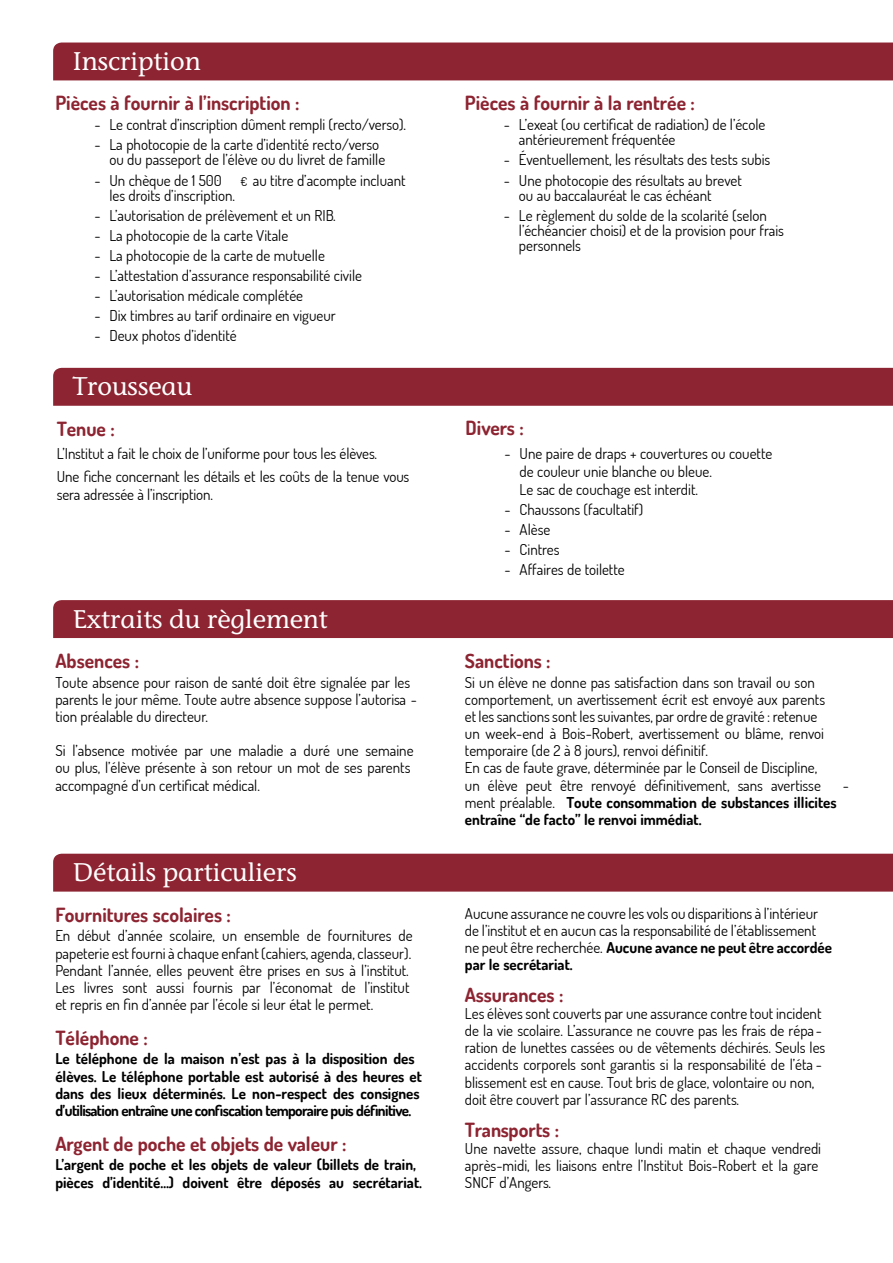
<style>
.page{position:relative;width:893px;height:1263px;background:#fff}
.page>*{position:absolute;margin:0;border:0;box-sizing:border-box;transform-origin:0 0}
.t1{font:500 25.5px "ITC Stone Informal";color:#fff}
.t2{font:700 19.5px "Dosis";color:#8d2431}
.t3{font:700 19.5px "Dosis";letter-spacing:-.02em;color:#8d2431}
.t4{font:15px/17.1px "Dosis";color:#000}
.t5{font:700 15px/17.1px "Dosis";color:#000}
.s1{font-size:12px}
.s2{font-weight:400}
.s3{font-weight:700}
</style>
<div class="page">
<div style="left:53px;top:43px;width:840px;height:37px;background:#8d2431"></div>
<div style="left:53px;top:368px;width:840px;height:38px;background:#8d2431"></div>
<div style="left:53px;top:600px;width:840px;height:38px;background:#8d2431"></div>
<div style="left:53px;top:854px;width:840px;height:37px;background:#8d2431"></div>
<p class="t1" style="left:73px;top:46px;width:129px">Inscription</p>
<p class="t2" style="left:55px;top:91px;width:246px">Pièces à fournir à l’inscription :</p>
<p class="t4" style="left:94px;top:116px;width:313px">- Le contrat d’inscription dûment rempli (recto/verso).</p>
<p class="t4" style="left:109px;top:137px;width:277px;line-height:15px;text-indent:-15px">- La photocopie de la carte d’identité recto/verso ou du passeport de l’élève ou du livret de famille</p>
<p class="t4" style="left:109px;top:172px;width:298px;line-height:15px;text-indent:-15px">- Un chèque de 1 500 <span class="s1">€</span> au titre d’acompte incluant les droits d’inscription.</p>
<p class="t4" style="left:94px;top:206px;width:243px">- L’autorisation de prélèvement et un RIB.</p>
<p class="t4" style="left:94px;top:226px;width:195px">- La photocopie de la carte Vitale</p>
<p class="t4" style="left:94px;top:246px;width:232px">- La photocopie de la carte de mutuelle</p>
<p class="t4" style="left:94px;top:267px;width:269px">- L’attestation d’assurance responsabilité civile</p>
<p class="t4" style="left:94px;top:287px;width:210px">- L’autorisation médicale complétée</p>
<p class="t4" style="left:94px;top:307px;width:243px">- Dix timbres au tarif ordinaire en vigueur</p>
<p class="t4" style="left:94px;top:327px;width:144px">- Deux photos d’identité</p>
<p class="t1" style="left:73px;top:371px;width:121px">Trousseau</p>
<p class="t2" style="left:57px;top:416px;width:60px">Tenue :</p>
<p class="t4" style="left:57px;top:441px;width:354px;line-height:23.1px">L’Institut a fait le choix de l’uniforme pour tous les élèves.<br>Une fiche concernant les détails et les coûts de la tenue vous</p>
<p class="t4" style="left:57px;top:485px;width:158px">sera adressée à l’inscription.</p>
<p class="t1" style="left:73px;top:603px;width:257px">Extraits du règlement</p>
<p class="t2" style="left:55px;top:649px;width:85px">Absences :</p>
<p class="t4" style="left:55px;top:673px;width:363px">Toute absence pour raison de santé doit être signalée par les parents le jour même. Toute autre absence suppose l’autorisa - tion préalable du directeur.</p>
<p class="t4" style="left:55px;top:742px;width:360px">Si l’absence motivée par une maladie a duré une semaine ou plus, l’élève présente à son retour un mot de ses parents accompagné d’un certificat médical.</p>
<p class="t1" style="left:73px;top:857px;width:226px">Détails particuliers</p>
<p class="t2" style="left:55px;top:902px;width:177px">Fournitures scolaires :</p>
<p class="t4" style="left:55px;top:927px;width:359px">En début d’année scolaire, un ensemble de fournitures de papeterie est fourni à chaque enfant (cahiers, agenda, classeur).<br>Pendant l’année, elles peuvent être prises en sus à l’institut.<br>Les livres sont aussi fournis par l’économat de l’institut et repris en fin d’année par l’école si leur état le permet.</p>
<p class="t2" style="left:55px;top:1025px;width:94px">Téléphone :</p>
<p class="t5" style="left:55px;top:1050px;width:368px">Le téléphone de la maison n’est pas à la disposition des élèves. Le téléphone portable est autorisé à des heures et dans des lieux déterminés. Le non-respect des consignes d’utilisation entraîne une confiscation temporaire puis définitive.</p>
<p class="t2" style="left:55px;top:1131px;width:293px">Argent de poche et objets de valeur :</p>
<p class="t5" style="left:55px;top:1156px;width:368px">L’argent de poche et les objets de valeur (billets de train, pièces d’identité…) doivent être déposés au secrétariat.</p>
<p class="t2" style="left:465px;top:91px;width:232px">Pièces à fournir à la rentrée :</p>
<p class="t4" style="left:519px;top:117px;width:248px;line-height:15px;text-indent:-15px">- L’exeat (ou certificat de radiation) de l’école antérieurement fréquentée</p>
<p class="t4" style="left:504px;top:151px;width:268px">- Éventuellement, les résultats des tests subis</p>
<p class="t4" style="left:519px;top:172px;width:224px;line-height:15px;text-indent:-15px">- Une photocopie des résultats au brevet ou au baccalauréat le cas échéant</p>
<p class="t4" style="left:519px;top:207px;width:266px;line-height:15px;text-indent:-15px">- Le règlement du solde de la scolarité (selon l’échéancier choisi) et de la provision pour frais personnels</p>
<p class="t2" style="left:466px;top:416px;width:60px">Divers :</p>
<p class="t4" style="left:520px;top:444px;width:254px;line-height:18px;text-indent:-15px">- Une paire de draps + couvertures ou couette de couleur unie blanche ou bleue.<br>Le sac de couchage est interdit.</p>
<p class="t4" style="left:505px;top:500px;width:140px">- Chaussons (facultatif)</p>
<p class="t4" style="left:505px;top:520px;width:47px">- Alèse</p>
<p class="t4" style="left:505px;top:540px;width:56px">- Cintres</p>
<p class="t4" style="left:505px;top:560px;width:122px">- Affaires de toilette</p>
<p class="t2" style="left:465px;top:649px;width:87px">Sanctions :</p>
<p class="t4" style="left:465px;top:673px;width:362px">Si un élève ne donne pas satisfaction dans son travail ou son comportement, un avertissement écrit est envoyé aux parents et les sanctions sont les suivantes, par ordre de gravité : retenue un week-end à Bois-Robert, avertissement ou blâme, renvoi temporaire (de 2 à 8 jours), renvoi définitif.<br>En cas de faute grave, déterminée par le Conseil de Discipline, un élève peut être renvoyé définitivement, sans avertisse</p>
<p class="t4" style="left:843px;top:776px;width:8px">-</p>
<p class="t5" style="left:465px;top:793px;width:373px"><span class="s2">ment préalable.</span> Toute consommation de substances illicites entraîne “de facto” le renvoi immédiat.</p>
<p class="t4" style="left:465px;top:904px;width:369px">Aucune assurance ne couvre les vols ou disparitions à l’intérieur de l’institut et en aucun cas la responsabilité de l’établissement ne peut être recherchée. <span class="s3">Aucune avance ne peut être accordée par le secrétariat.</span></p>
<p class="t2" style="left:465px;top:982px;width:100px">Assurances :</p>
<p class="t4" style="left:465px;top:1005px;width:362px">Les élèves sont couverts par une assurance contre tout incident de la vie scolaire. L’assurance ne couvre pas les frais de répa - ration de lunettes cassées ou de vêtements déchirés. Seuls les accidents corporels sont garantis si la responsabilité de l’éta - blissement est en cause. Tout bris de glace, volontaire ou non, doit être couvert par l’assurance RC des parents.</p>
<p class="t3" style="left:465px;top:1117px;width:96px">Transports :</p>
<p class="t4" style="left:465px;top:1139px;width:358px">Une navette assure, chaque lundi matin et chaque vendredi après-midi, les liaisons entre l’Institut Bois-Robert et la gare<br>SNCF d’Angers.</p>
</div>
